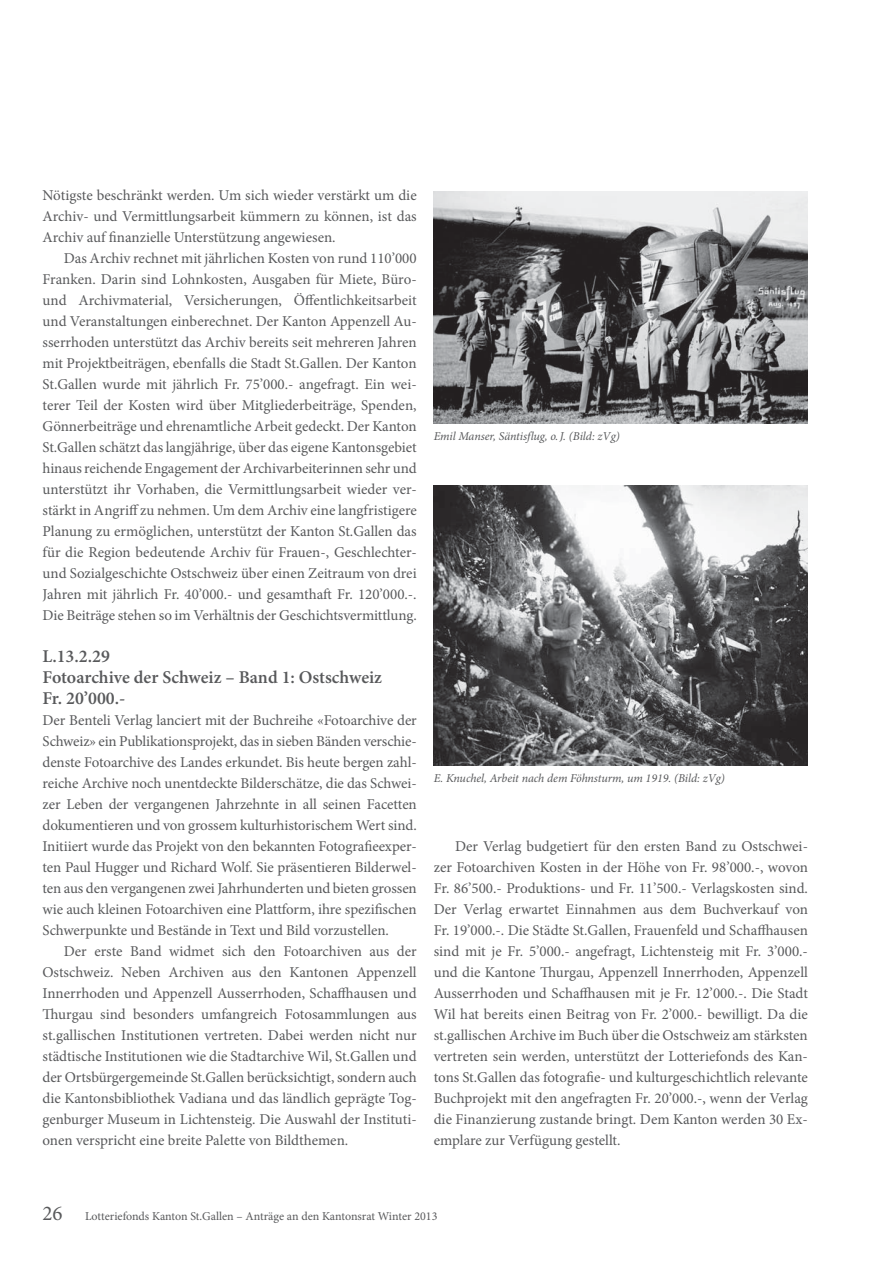
<style>
.page{position:relative;width:893px;height:1263px;background:#fff}
.page>*{position:absolute;margin:0;border:0;box-sizing:border-box;transform-origin:0 0}
.t1{font:600 18px/21px "Minion Pro";color:#58595b}
.t2{font:15px/21px "Minion Pro";letter-spacing:-.005em;color:#58595b;text-align:justify}
.t3{font:italic 12px "Minion Pro";letter-spacing:-.005em;color:#58595b}
.t4{font:12px "Minion Pro";letter-spacing:-.005em;color:#58595b}
.s1{font-size:21px}
</style>
<div class="page">
<img style="left:434px;top:191px;width:374px;height:233px">
<img style="left:434px;top:485px;width:374px;height:281px">
<p class="t2" style="left:43px;top:186px;width:376px">Nötigste beschränkt werden. Um sich wieder verstärkt um die Archiv- und Vermittlungsarbeit kümmern zu können, ist das Archiv auf finanzielle Unterstützung angewiesen.</p>
<p class="t2" style="left:43px;top:249px;width:376px;text-indent:21px">Das Archiv rechnet mit jährlichen Kosten von rund 110’000<br>Franken. Darin sind Lohnkosten, Ausgaben für Miete, Büro&shy;und Archivmaterial, Versicherungen, Öffentlichkeitsarbeit und Veranstaltungen einberechnet. Der Kanton Appenzell Au&shy;sserrhoden unterstützt das Archiv bereits seit mehreren Jahren mit Projektbeiträgen, ebenfalls die Stadt St.Gallen. Der Kanton St.Gallen wurde mit jährlich Fr. 75’000.- angefragt. Ein wei&shy;terer Teil der Kosten wird über Mitgliederbeiträge, Spenden, Gönnerbeiträge und ehrenamtliche Arbeit gedeckt. Der Kanton St.Gallen schätzt das langjährige, über das eigene Kantonsgebiet hinaus reichende Engagement der Archivarbeiterinnen sehr und unterstützt ihr Vorhaben, die Vermittlungsarbeit wieder ver&shy;stärkt in Angriff zu nehmen. Um dem Archiv eine langfristigere Planung zu ermöglichen, unterstützt der Kanton St.Gallen das für die Region bedeutende Archiv für Frauen-, Geschlechter&shy;und Sozialgeschichte Ostschweiz über einen Zeitraum von drei Jahren mit jährlich Fr. 40’000.- und gesamthaft Fr. 120’000.-.<br>Die Beiträge stehen so im Verhältnis der Geschichtsvermittlung.</p>
<p class="t1" style="left:43px;top:647px;width:341px">L.13.2.29<br>Fotoarchive der Schweiz – Band 1: Ostschweiz<br>Fr. 20’000.-</p>
<p class="t2" style="left:43px;top:711px;width:376px">Der Benteli Verlag lanciert mit der Buchreihe «Fotoarchive der Schweiz» ein Publikationsprojekt, das in sieben Bänden verschie&shy;denste Fotoarchive des Landes erkundet. Bis heute bergen zahl&shy;reiche Archive noch unentdeckte Bilderschätze, die das Schwei&shy;zer Leben der vergangenen Jahrzehnte in all seinen Facetten dokumentieren und von grossem kulturhistorischem Wert sind.<br>Initiiert wurde das Projekt von den bekannten Fotografieexper&shy;ten Paul Hugger und Richard Wolf. Sie präsentieren Bilderwel&shy;ten aus den vergangenen zwei Jahrhunderten und bieten grossen wie auch kleinen Fotoarchiven eine Plattform, ihre spezifischen Schwerpunkte und Bestände in Text und Bild vorzustellen.</p>
<p class="t2" style="left:43px;top:942px;width:376px;text-indent:21px">Der erste Band widmet sich den Fotoarchiven aus der Ost schweiz. Neben Archiven aus den Kantonen Appenzell Inner rhoden und Appenzell Ausserrhoden, Schaffhausen und Thurgau sind besonders umfangreich Fotosammlungen aus st.gallischen Institutionen vertreten. Dabei werden nicht nur städtische Institutionen wie die Stadtarchive Wil, St.Gallen und der Ortsbürgergemeinde St.Gallen berücksichtigt, sondern auch die Kantonsbibliothek Vadiana und das ländlich geprägte Tog&shy;genburger Museum in Lichtensteig. Die Auswahl der Instituti&shy;onen verspricht eine breite Palette von Bildthemen.</p>
<p class="t3" style="left:434px;top:432px;width:187px">Emil Manser, Säntisflug, o. J. (Bild: zVg)</p>
<p class="t3" style="left:434px;top:773px;width:293px">E. Knuchel, Arbeit nach dem Föhnsturm, um 1919. (Bild: zVg)</p>
<p class="t2" style="left:434px;top:837px;width:376px;text-indent:21px">Der Verlag budgetiert für den ersten Band zu Ostschwei&shy;zer Fotoarchiven Kosten in der Höhe von Fr. 98’000.-, wovon Fr. 86’500.- Produktions- und Fr. 11’500.- Verlagskosten sind.<br>Der Verlag erwartet Einnahmen aus dem Buchverkauf von Fr. 19’000.-. Die Städte St.Gallen, Frauenfeld und Schaffhausen sind mit je Fr. 5’000.- angefragt, Lichtensteig mit Fr. 3’000.- und die Kantone Thurgau, Appenzell Innerrhoden, Appenzell Ausserrhoden und Schaffhausen mit je Fr. 12’000.-. Die Stadt Wil hat bereits einen Beitrag von Fr. 2’000.- bewilligt. Da die st.gallischen Archive im Buch über die Ostschweiz am stärksten vertreten sein werden, unterstützt der Lotteriefonds des Kan&shy;tons St.Gallen das fotografie- und kulturgeschichtlich relevante Buchprojekt mit den angefragten Fr. 20’000.-, wenn der Verlag die Finanzierung zustande bringt. Dem Kanton werden 30 Ex&shy;emplare zur Verfügung gestellt.</p>
<p class="t4" style="left:43px;top:1212px;width:396px"><span class="s1">26</span> Lotteriefonds Kanton St.Gallen – Anträge an den Kantonsrat Winter 2013</p>
</div>
